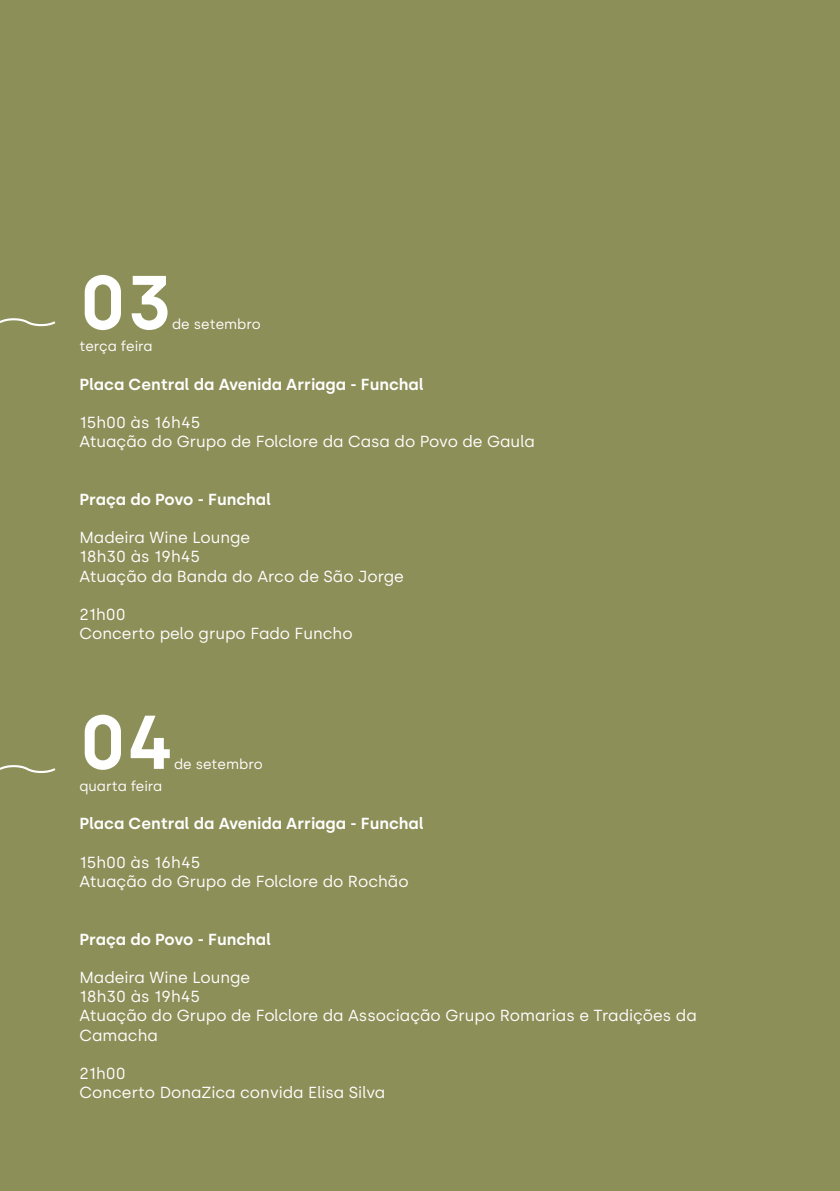
<style>
.page{position:relative;width:840px;height:1191px;background:#fff}
.page>*{position:absolute;margin:0;border:0;box-sizing:border-box;transform-origin:0 0}
.t1{font:600 76px "Silka";color:#fff}
.t2{font:16px/19.2px "Silka";color:#fff}
.t3{font:600 16px "Silka";color:#fff}
.t4{font:14px "Silka";color:#fff}
</style>
<div class="page">
<div style="left:0;top:0;width:839px;height:1191px;background:#8d8f58"></div>
<svg style="left:0;top:318px;width:56px;height:9px"></svg>
<svg style="left:0;top:765px;width:56px;height:8px"></svg>
<h1 class="t1" style="left:79px;top:257px;width:94px">03</h1>
<p class="t4" style="left:172px;top:316px;width:90px">de setembro</p>
<p class="t4" style="left:79px;top:338px;width:75px">terça feira</p>
<p class="t3" style="left:79px;top:374px;width:346px">Placa Central da Avenida Arriaga - Funchal</p>
<p class="t2" style="left:79px;top:413px;width:456px">15h00 às 16h45<br>Atuação do Grupo de Folclore da Casa do Povo de Gaula</p>
<p class="t3" style="left:79px;top:489px;width:193px">Praça do Povo - Funchal</p>
<p class="t2" style="left:79px;top:528px;width:326px">Madeira Wine Lounge<br>18h30 às 19h45<br>Atuação da Banda do Arco de São Jorge</p>
<p class="t2" style="left:79px;top:605px;width:274px">21h00<br>Concerto pelo grupo Fado Funcho</p>
<h1 class="t1" style="left:79px;top:697px;width:96px">04</h1>
<p class="t4" style="left:174px;top:755px;width:90px">de setembro</p>
<p class="t4" style="left:79px;top:777px;width:84px">quarta feira</p>
<p class="t3" style="left:79px;top:814px;width:346px">Placa Central da Avenida Arriaga - Funchal</p>
<p class="t2" style="left:79px;top:852px;width:330px">15h00 às 16h45<br>Atuação do Grupo de Folclore do Rochão</p>
<p class="t3" style="left:79px;top:929px;width:193px">Praça do Povo - Funchal</p>
<p class="t2" style="left:79px;top:967px;width:618px">Madeira Wine Lounge<br>18h30 às 19h45<br>Atuação do Grupo de Folclore da Associação Grupo Romarias e Tradições da<br>Camacha</p>
<p class="t2" style="left:79px;top:1063px;width:307px">21h00<br>Concerto DonaZica convida Elisa Silva</p>
</div>
